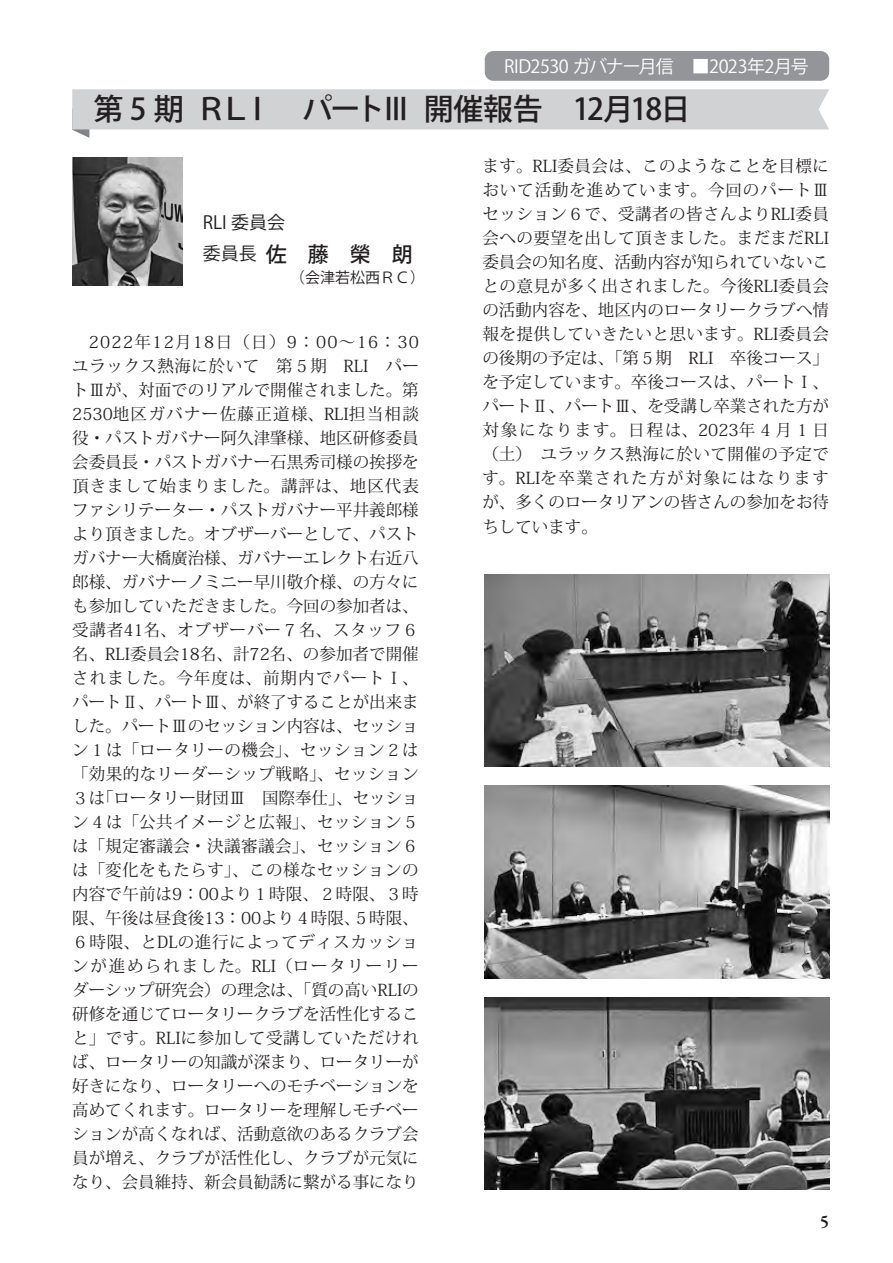
<style>
.page{position:relative;width:893px;height:1263px;background:#fff}
.page>*{position:absolute;margin:0;border:0;box-sizing:border-box;transform-origin:0 0}
.t1{font:500 30px "Koz Go Pr 6 N";letter-spacing:-.07em;color:#231f20}
.t2{font:500 21px "Koz Go Pr 6 N";color:#231f20}
.t3{font:18px "Koz Go Pr 6 N";letter-spacing:-.04em;color:#fff}
.t4{font:18px "Koz Go Pr 6 N";color:#231f20}
.t5{font:600 18px "Garamond Premr Pro";color:#231f20}
.t6{font:16.5px/24px "Koz Min Pr 6 N";color:#231f20}
.t7{font:16.5px/24px "Koz Min Pr 6 N";letter-spacing:.03em;color:#231f20}
.t8{font:15px "Koz Go Pr 6 N";color:#231f20}
.s1{font-weight:400;font-size:18px}
</style>
<div class="page">
<div style="left:485px;top:51px;width:344px;height:30px;background:#939598;border-radius:9px"></div>
<svg style="left:72px;top:89px;width:757px;height:49px"></svg>
<img style="left:72px;top:158px;width:111px;height:127px">
<img style="left:485px;top:574px;width:344px;height:192px">
<img style="left:485px;top:786px;width:344px;height:192px">
<img style="left:485px;top:997px;width:344px;height:193px">
<p class="t3" style="left:504px;top:56px;width:306px">RID2530 ガバナー月信　■2023年2月号</p>
<h1 class="t1" style="left:94px;top:92px;width:598px">第 5 期ＲＬＩ　パートⅢ 開催報告　12月18日</h1>
<p class="t4" style="left:203px;top:212px;width:84px">RLI 委員会</p>
<p class="t2" style="left:203px;top:242px;width:212px"><span class="s1">委員長</span>佐　藤　榮　朗</p>
<p class="t8" style="left:290px;top:269px;width:136px">（会津若松西ＲＣ）</p>
<p class="t6" style="left:72px;top:330px;width:365px;text-indent:16px">2022年12月18日（日）9：00～16：30　ユラックス熱海に於いて　第５期　RLI　パートⅢが、対面でのリアルで開催されました。第<br>2530地区ガバナー佐藤正道様、RLI担当相談役・パストガバナー阿久津肇様、地区研修委員会委員長・パストガバナー石黒秀司様の挨拶を頂きまして始まりました。講評は、地区代表ファシリテーター・パストガバナー平井義郎様より頂きました。オブザーバーとして、パストガバナー大橋廣治様、ガバナーエレクト右近八郎様、ガバナーノミニー早川敬介様、の方々にも参加していただきました。今回の参加者は、受講者41名、オブザーバー７名、スタッフ６名、RLI委員会18名、計72名、の参加者で開催されました。今年度は、前期内でパートⅠ、パートⅡ、パートⅢ、が終了することが出来ました。パートⅢのセッション内容は、セッション１は「ロータリーの機会」、セッション２は「効果的なリーダーシップ戦略」、セッション<br>３は「ロータリー財団Ⅲ　国際奉仕」、セッション４は「公共イメージと広報」、セッション５は「規定審議会・決議審議会」、セッション６は「変化をもたらす」、この様なセッションの内容で午前は9：00より１時限、２時限、３時限、午後は昼食後13：00より４時限、５時限、<br>６時限、とDLの進行によってディスカッションが進められました。RLI（ロータリーリーダーシップ研究会）の理念は、「質の高いRLIの研修を通じてロータリークラブを活性化すること」です。RLIに参加して受講していただければ、ロータリーの知識が深まり、ロータリーが好きになり、ロータリーへのモチベーションを高めてくれます。ロータリーを理解しモチベーションが高くなれば、活動意欲のあるクラブ会員が増え、クラブが活性化し、クラブが元気になり、会員維持、新会員勧誘に繋がる事になり</p>
<p class="t7" style="left:482px;top:155px;width:365px">ます。RLI委員会は、このようなことを目標において活動を進めています。今回のパートⅢ　セッション６で、受講者の皆さんよりRLI委員会への要望を出して頂きました。まだまだRLI委員会の知名度、活動内容が知られていないことの意見が多く出されました。今後RLI委員会の活動内容を、地区内のロータリークラブへ情報を提供していきたいと思います。RLI委員会の後期の予定は、「第５期　RLI　卒後コース」を予定しています。卒後コースは、パートⅠ、パートⅡ、パートⅢ、を受講し卒業された方が対象になります。日程は、2023年４月１日（土）　ユラックス熱海に於いて開催の予定です。RLIを卒業された方が対象にはなりますが、多くのロータリアンの皆さんの参加をお待ちしています。</p>
<p class="t5" style="left:820px;top:1210px;width:10px">5</p>
</div>
